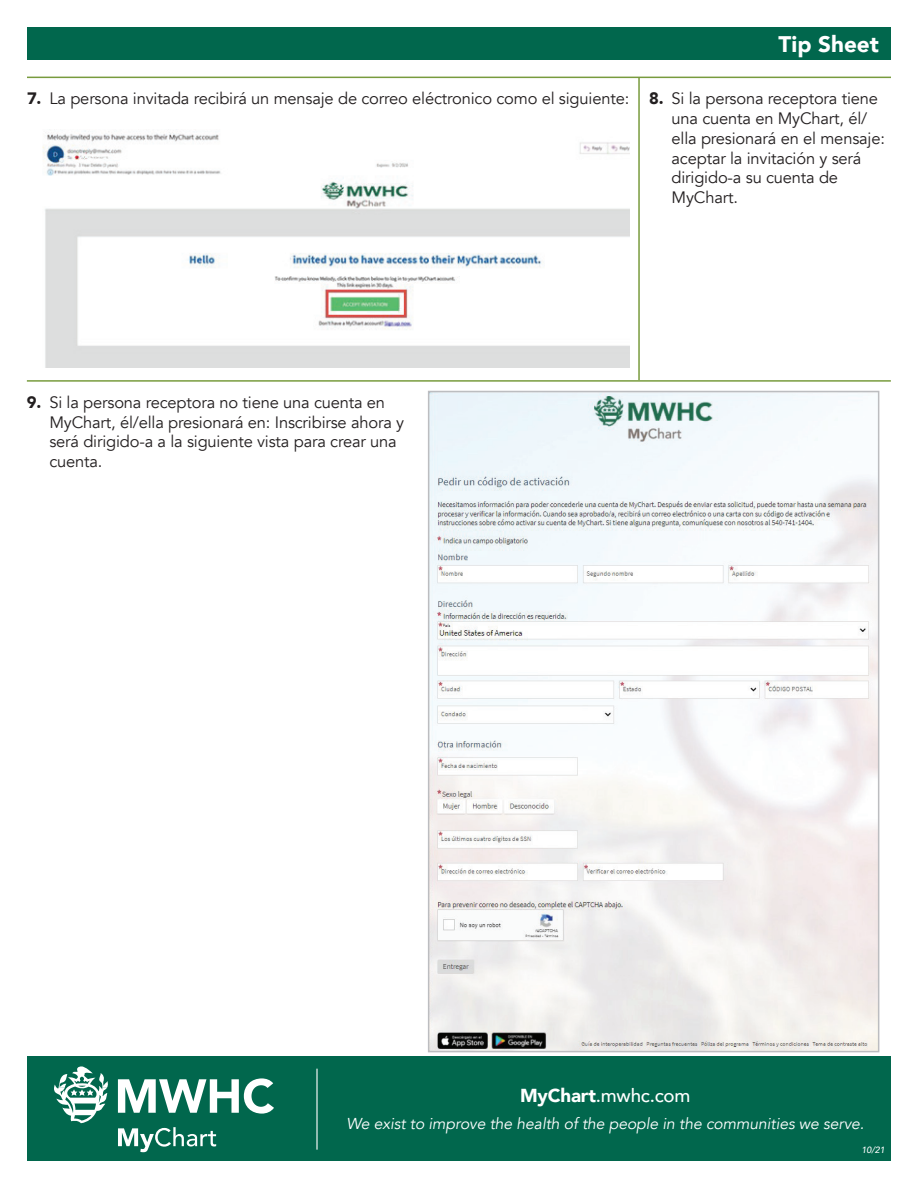
<style>
.page{position:relative;width:918px;height:1188px;background:#fff}
.page>*{position:absolute;margin:0;border:0;box-sizing:border-box;transform-origin:0 0}
.t1{font:900 22.5px "Avenir";color:#fff}
.t2{font:500 18.75px "Avenir";letter-spacing:-.01em;color:#fff}
.t3{font:16.5px/19.8px "Avenir";letter-spacing:-.01em;color:#231f20}
.t4{font:italic 15.75px "Avenir";letter-spacing:-.005em;color:#fff}
.t5{font:italic 500 9px "Avenir";color:#fff}
.s1{font-weight:900}
</style>
<div class="page">
<hr style="left:638px;top:78px;width:2px;height:302px;background:#789b3d">
<div style="left:27px;top:27px;width:864px;height:33px;background:#01674d"></div>
<hr style="left:27px;top:77px;width:864px;height:1px;background:#789b3d">
<div style="left:27px;top:1057px;width:864px;height:104px;background:#01674d"></div>
<hr style="left:316px;top:1069px;width:2px;height:81px;background:#fff">
<svg style="left:118px;top:1127px;width:98px;height:25px"></svg>
<svg style="left:54px;top:1066px;width:54px;height:57px"></svg>
<svg style="left:118px;top:1078px;width:156px;height:36px"></svg>
<img style="left:42px;top:131px;width:588px;height:237px">
<hr style="left:27px;top:380px;width:864px;height:2px;background:#789b3d">
<img style="left:431px;top:394px;width:445px;height:655px">
<div style="left:428px;top:391px;width:451px;height:661px;border:2px solid #bcbdc0"></div>
<p class="t3" style="left:27px;top:89px;width:604px"><span class="s1">7.</span> La persona invitada recibirá un mensaje de correo eléctronico como el siguiente:</p>
<h1 class="t1" style="left:779px;top:25px;width:102px">Tip Sheet</h1>
<p class="t3" style="left:672px;top:89px;width:215px;text-indent:-23px"><span class="s1">8.</span> Si la persona receptora tiene una cuenta en MyChart, él/ ella presionará en el mensaje: aceptar la invitación y será dirigido-a su cuenta de<br>MyChart.</p>
<p class="t3" style="left:49px;top:393px;width:356px;text-indent:-23px"><span class="s1">9.</span> Si la persona receptora no tiene una cuenta en MyChart, él/ella presionará en: Inscribirse ahora y será dirigido-a a la siguiente vista para crear una cuenta.</p>
<p class="t2" style="left:520px;top:1079px;width:172px"><span class="s1">MyChart</span>.mwhc.com</p>
<p class="t4" style="left:346px;top:1115px;width:519px">We exist to improve the health of the people in the communities we serve.</p>
<p class="t5" style="left:861px;top:1144px;width:25px">10/21</p>
</div>
